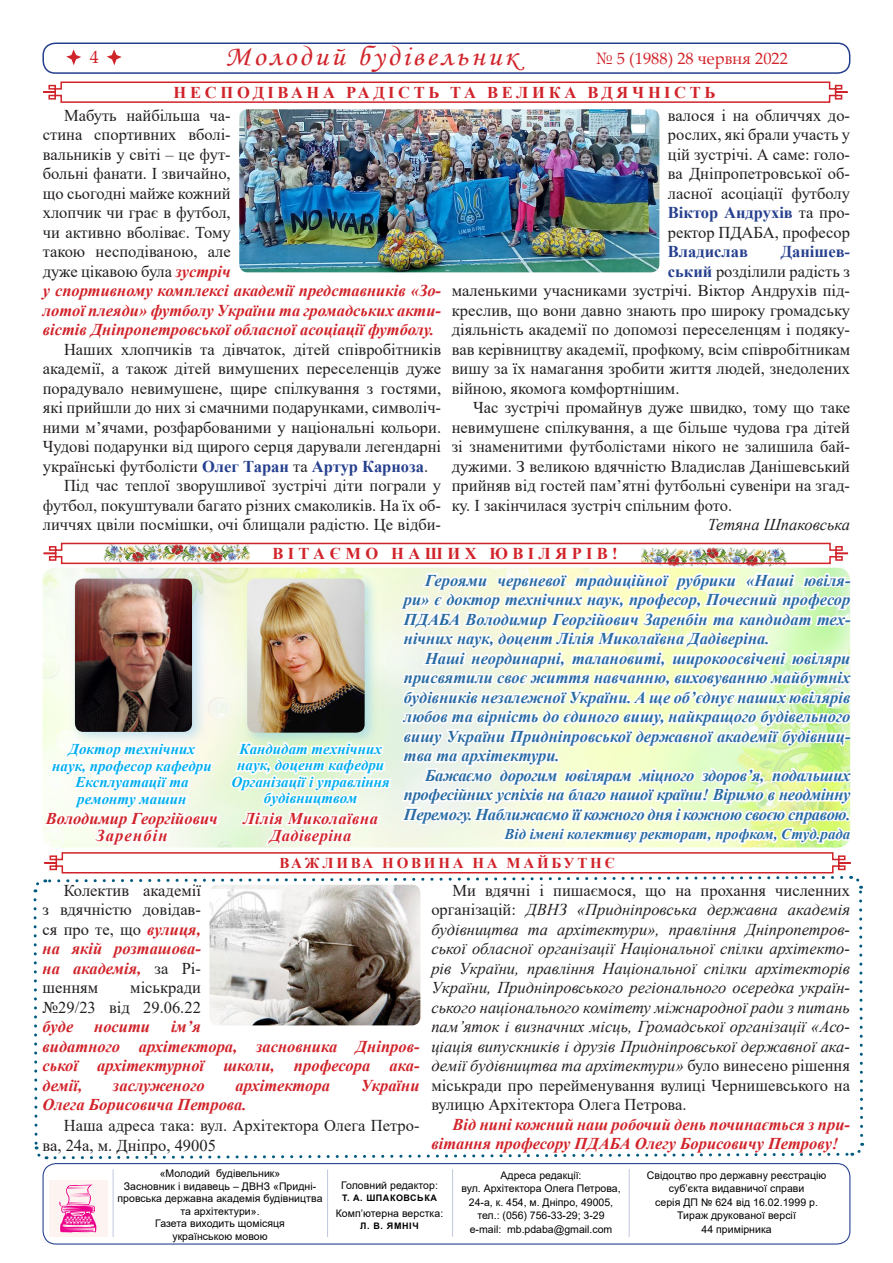
<style>
.page{position:relative;width:893px;height:1263px;background:#fff}
.page>*{position:absolute;margin:0;border:0;box-sizing:border-box;transform-origin:0 0}
.t1{font:28.2px "Monotype Corsiva";letter-spacing:.1em;color:#d1232a;scale:1.06 1}
.t2{font:18px "Palatino Linotype";color:#d1232a}
.Основной_текст{font:16.5px/19.5px "Times New Roman";color:#231f20;text-align:justify}
.Основной_текст-2{font:italic 700 16.5px/19.5px "Times New Roman";color:#296ba3;text-align:justify}
.Основной_текст-3{font:italic 16.5px/19.5px "Times New Roman";color:#231f20;text-align:justify}
.Основной_текст-4{font:italic 700 16.5px/19.5px "Times New Roman";color:#d1232a}
.Заглавие{font:700 16.5px "Times New Roman";letter-spacing:.225em;color:#d1232a}
.Фото{font:italic 700 16.5px "Times New Roman";letter-spacing:.03em;color:#d1232a}
.Заглавие-2{font:700 16.5px "Times New Roman";letter-spacing:.275em;color:#d1232a}
.t3{font:16.5px "Palatino Linotype";color:#d1232a}
.Фото-2{font:italic 700 16.5px "Times New Roman";color:#d1232a}
.ФИО{font:italic 16.5px "Times New Roman";color:#231f20}
.Фото-3{font:italic 700 16.5px "Times New Roman";letter-spacing:.07em;color:#d1232a}
.Основной_текст-5{font:700 16.5px "Times New Roman";color:#253f8e}
.Фото-4{font:italic 700 15px/16.5px "Times New Roman";color:#00aeef;text-align:center}
.Основной_текст-6{font:italic 700 15px "Times New Roman";color:#296ba3}
.Заглавие-3{font:700 15px "Times New Roman";letter-spacing:.185em;color:#d1232a}
.t4{font:10.5px/13.5px "Arial";letter-spacing:.005em;color:#000;text-align:center}
.t5{font:700 9px "Arial";letter-spacing:.06em;color:#000}
.s1{font-weight:700;font-style:italic;color:#d1232a}
.s2{font-weight:700;color:#253f8e}
.s3{font-style:normal}
</style>
<div class="page">
<div style="left:42px;top:43px;width:808px;height:31px;border:2px solid #253f8e;border-radius:12px"></div>
<svg style="left:66px;top:49px;width:15px;height:16px"></svg>
<svg style="left:107px;top:49px;width:15px;height:16px"></svg>
<div style="left:43px;top:1163px;width:807px;height:81px;border:1px solid #253f8e;border-radius:13px"></div>
<hr style="left:327px;top:1169px;width:1px;height:68px;background:#253f8e">
<hr style="left:113px;top:1169px;width:1px;height:68px;background:#253f8e">
<hr style="left:452px;top:1169px;width:1px;height:68px;background:#253f8e">
<hr style="left:629px;top:1169px;width:1px;height:68px;background:#253f8e">
<div style="left:49px;top:1180px;width:58px;height:57px;background:#fdf3f1"></div>
<svg style="left:59px;top:1184px;width:38px;height:48px"></svg>
<svg style="left:43px;top:81px;width:805px;height:22px"></svg>
<svg style="left:33px;top:542px;width:832px;height:618px"></svg>
<img style="left:209px;top:885px;width:211px;height:140px">
<img style="left:239px;top:109px;width:420px;height:163px">
<p class="t2" style="left:90px;top:44px;width:10px">4</p>
<h1 class="t1" style="left:225px;top:40px;width:277px">Молодий будівельник</h1>
<p class="t3" style="left:594px;top:47px;width:195px">№ 5 (1988) 28 червня 2022</p>
<p class="Заглавие" style="left:174px;top:80px;width:543px">НЕСПОДІВАНА РАДІСТЬ ТА ВЕЛИКА ВДЯЧНІСТЬ</p>
<p class="Основной_текст" style="left:43px;top:105px;width:400px;text-align:left;text-indent:21px">Мабуть найбільша ча-<br>стина спортивних вболі-<br>вальників у світі – це фут-<br>больні фанати. І звичайно,<br>що сьогодні майже кожний<br>хлопчик чи грає в футбол,<br>чи активно вболіває. Тому<br>такою несподіваною, але<br>дуже цікавою була <span class="s1">зустріч<br>у спортивному комплексі академії представників «Зо&shy;лотої плеяди» футболу України та громадських акти&shy;вістів Дніпропетровської обласної асоціації футболу.</span></p>
<p class="Основной_текст" style="left:43px;top:339px;width:400px;text-indent:21px">Наших хлопчиків та дівчаток, дітей співробітників академії, а також дітей вимушених переселенців дуже порадувало невимушене, щире спілкування з гостями, які прийшли до них зі смачними подарунками, символіч&shy;ними м’ячами, розфарбованими у національні кольори.<br>Чудові подарунки від щирого серця дарували легендарні українські футболісти <span class="s2">Олег Таран</span> та <span class="s2">Артур Карноза</span>.</p>
<p class="Основной_текст" style="left:43px;top:476px;width:400px;text-indent:21px">Під час теплої зворушливої зустрічі діти пограли у футбол, покуштували багато різних смаколиків. На їх об&shy;личчях цвіли посмішки, очі блищали радістю. Це відби-</p>
<p class="Основной_текст" style="left:668px;top:105px;width:184px">валося і на обличчях до&shy;рослих, які брали участь у цій зустрічі. А саме: голо&shy;ва Дніпропетровської об&shy;ласної асоціації футболу <span class="s2">Віктор Андрухів</span> та про&shy;ректор ПДАБА, професор <span class="s2">Владислав</span></p>
<p class="Основной_текст-5" style="left:781px;top:240px;width:71px">Данішев-</p>
<p class="Основной_текст" style="left:668px;top:261px;width:184px"><span class="s2">ський</span> розділили радість з</p>
<p class="Основной_текст" style="left:452px;top:281px;width:400px">маленькими учасниками зустрічі. Віктор Андрухів під-</p>
<p class="Основной_текст" style="left:452px;top:300px;width:400px">креслив, що вони давно знають про широку громадську</p>
<p class="Основной_текст" style="left:452px;top:320px;width:400px">діяльність академії по допомозі переселенцям і подяку-</p>
<p class="Основной_текст" style="left:452px;top:339px;width:400px">вав керівництву академії, профкому, всім співробітникам</p>
<p class="Основной_текст" style="left:452px;top:359px;width:400px">вишу за їх намагання зробити життя людей, знедолених</p>
<p class="Основной_текст" style="left:452px;top:378px;width:229px">війною, якомога комфортнішим.</p>
<p class="Основной_текст" style="left:452px;top:398px;width:400px;text-indent:21px">Час зустрічі промайнув дуже швидко, тому що таке невимушене спілкування, а ще більше чудова гра дітей зі знаменитими футболістами нікого не залишила бай&shy;дужими. З великою вдячністю Владислав Данішевський прийняв від гостей пам’ятні футбольні сувеніри на згад&shy;ку. І закінчилася зустріч спільним фото.</p>
<p class="ФИО" style="left:708px;top:514px;width:144px">Тетяна Шпаковська</p>
<p class="Фото-4" style="left:52px;top:740px;width:161px">Доктор технічних наук, професор кафедри<br>Експлуатації та ремонту машин</p>
<p class="Фото-2" style="left:46px;top:807px;width:173px">Володимир Георгійович</p>
<p class="Фото-3" style="left:96px;top:824px;width:73px">Заренбін</p>
<p class="Заглавие-2" style="left:273px;top:542px;width:346px">ВІТАЄМО НАШИХ ЮВІЛЯРІВ!</p>
<p class="Фото-4" style="left:231px;top:740px;width:160px">Кандидат технічних наук, доцент кафедри<br>Організації і управління будівництвом</p>
<p class="Фото" style="left:243px;top:807px;width:136px">Лілія Миколаївна</p>
<p class="Фото" style="left:270px;top:823px;width:83px">Дадіверіна</p>
<p class="Основной_текст-2" style="left:404px;top:570px;width:448px;text-indent:21px">Героями червневої традиційної рубрики «Наші ювіля&shy;ри» є доктор технічних наук, професор, Почесний професор ПДАБА Володимир Георгійович Заренбін та кандидат тех&shy;нічних наук, доцент Лілія Миколаївна Дадіверіна.</p>
<p class="Основной_текст-2" style="left:404px;top:648px;width:448px;text-indent:21px">Наші неординарні, талановиті, широкоосвічені ювіляри присвятили своє життя навчанню, виховуванню майбутніх будівників незалежної України. А ще об’єднує наших ювілярів любов та вірність до єдиного вишу, найкращого будівельного вишу України Придніпровської державної академії будівниц&shy;тва та архітектури.</p>
<p class="Основной_текст-2" style="left:404px;top:765px;width:448px;text-indent:21px">Бажаємо дорогим ювілярам міцного здоров’я, подальших професійних успіхів на благо нашої країни! Віримо в неодмінну Перемогу. Наближаємо її кожного дня і кожною своєю справою.</p>
<p class="Основной_текст-6" style="left:505px;top:823px;width:347px">Від імені колективу ректорат, профком, Студ.рада</p>
<p class="Заглавие-3" style="left:279px;top:852px;width:337px">ВАЖЛИВА НОВИНА НА МАЙБУТНЄ</p>
<p class="Основной_текст-3" style="left:431px;top:880px;width:420px;text-indent:21px"><span class="s3">Ми вдячні і пишаємося, що на прохання численних організацій:</span> ДВНЗ «Придніпровська державна академія будівництва та архітектури», правління Дніпропетров&shy;ської обласної організації Національної спілки архітекто&shy;рів України, правління Національної спілки архітекторів України, Придніпровського регіонального осередка україн&shy;ського національного комітету міжнародної ради з питань пам’яток і визначних місць, Громадської організації «Асо&shy;ціація випускників і друзів Придніпровської державної ака&shy;демії будівництва та архітектури» <span class="s3">було винесено рішення міськради про перейменування вулиці Чернишевського на вулицю Архітектора Олега Петрова.</span></p>
<p class="Основной_текст-4" style="left:431px;top:1114px;width:420px;text-indent:21px">Від нині кожний наш робочий день починається з при&shy;вітання професору ПДАБА Олегу Борисовичу Петрову!</p>
<p class="Основной_текст" style="left:43px;top:880px;width:160px;text-indent:21px">Колектив академії з вдячністю довідав&shy;ся про те, що <span class="s1">вулиця, на якій розташова&shy;на академія,</span> за Рі&shy;шенням</p>
<p class="Основной_текст" style="left:43px;top:977px;width:160px;text-indent:88px">міськради №29/23 від 29.06.22 <span class="s1">буде</span></p>
<p class="Основной_текст-4" style="left:43px;top:1016px;width:378px;text-indent:128px">ім’я<br>видатного архітектора, засновника Дніпров&shy;ської архітектурної школи, професора ака&shy;демії,</p>
<p class="Основной_текст-4" style="left:94px;top:1016px;width:57px">носити</p>
<p class="Основной_текст-4" style="left:113px;top:1075px;width:93px">заслуженого</p>
<p class="Основной_текст-4" style="left:235px;top:1075px;width:96px">архітектора</p>
<p class="Основной_текст-4" style="left:361px;top:1075px;width:60px">України</p>
<p class="Основной_текст-4" style="left:43px;top:1094px;width:205px">Олега Борисовича Петрова.</p>
<p class="Основной_текст" style="left:43px;top:1115px;width:378px;text-indent:21px">Наша адреса така: вул. Архітектора Олега Петро&shy;ва, 24а, м. Дніпро, 49005</p>
<p class="t4" style="left:118px;top:1167px;width:206px;line-height:12.6px">«Молодий будівельник»<br>Засновник і видавець – ДВНЗ «Придні&shy;провська державна академія будівництва та архітектури».<br>Газета виходить щомісяця<br>українською мовою</p>
<p class="t4" style="left:461px;top:1168px;width:161px">Адреса редакції:<br>вул. Архітектора Олега Петрова,<br>24-а, к. 454, м. Дніпро, 49005, тел.: (056) 756-33-29; 3-29 e-mail: mb.pdaba@gmail.com</p>
<p class="t4" style="left:647px;top:1168px;width:181px">Свідоцтво про державну реєстрацію суб’єкта видавничої справи<br>серія ДП № 624 від 16.02.1999 р.<br>Тираж друкованої версії<br>44 примірника</p>
<p class="t4" style="left:341px;top:1178px;width:99px">Головний редактор:</p>
<p class="t5" style="left:342px;top:1191px;width:96px">Т. А. ШПАКОВСЬКА</p>
<p class="t4" style="left:336px;top:1207px;width:109px">Комп’ютерна верстка:</p>
<p class="t5" style="left:360px;top:1220px;width:60px">Л. В. ЯМНІЧ</p>
</div>
